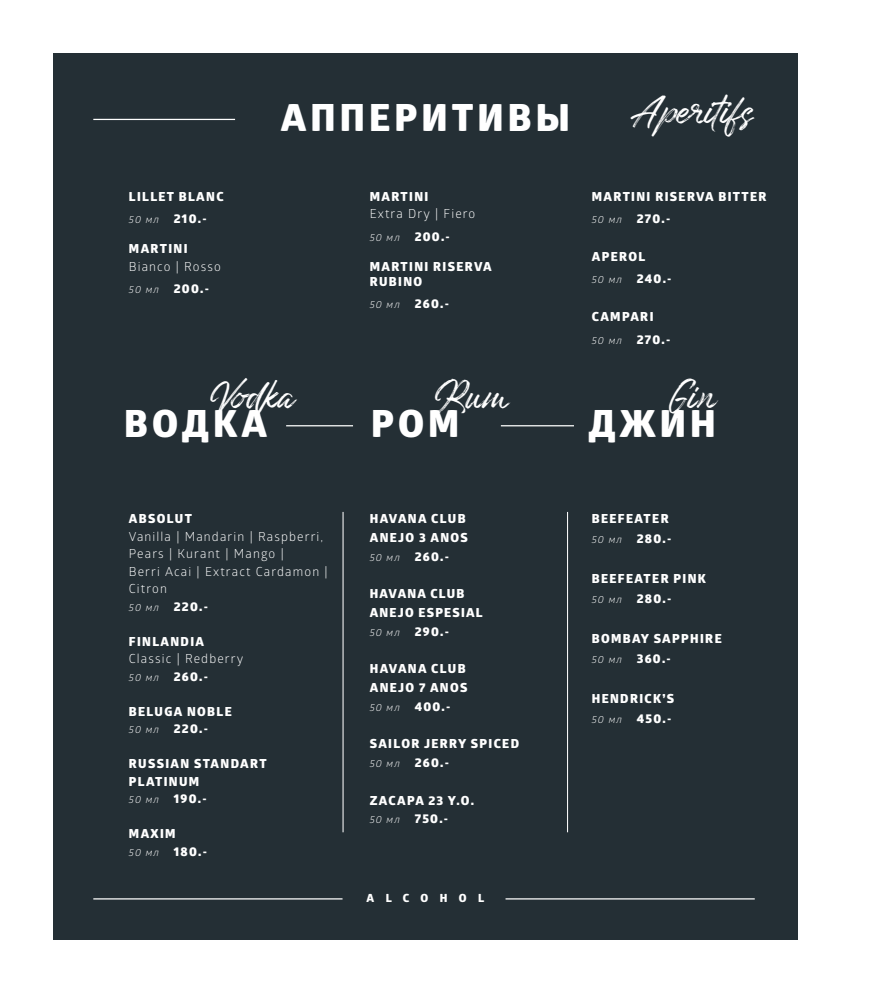
<style>
.page{position:relative;width:886px;height:993px;background:#fff}
.page>*{position:absolute;margin:0;border:0;box-sizing:border-box;transform-origin:0 0}
.t1{font:800 37.5px "Glober";letter-spacing:.11em;color:#fff}
.t2{font:29.88px "Underland Alternative";color:#fff}
.t3{font:800 12.5px/18.8px "Glober";letter-spacing:.11em;color:#fff}
.t4{font:12.5px/17.5px "Glober";letter-spacing:.09em;color:#fff}
.t5{font:800 11.25px "Glober";letter-spacing:1.01em;color:#fff}
.s1{font-weight:400;font-style:italic;font-size:10px}
.s2{font-style:italic;font-size:10px}
.s3{font-weight:800}
</style>
<div class="page">
<div style="left:53px;top:53px;width:744px;height:886px;background:#242f35"></div>
<hr style="left:93px;top:119px;width:142px;height:1px;background:#fff">
<hr style="left:342px;top:511px;width:2px;height:321px;background:#fff">
<hr style="left:567px;top:511px;width:1px;height:321px;background:#fff">
<hr style="left:93px;top:897px;width:249px;height:2px;background:#fff">
<hr style="left:286px;top:425px;width:67px;height:1px;background:#fff">
<hr style="left:505px;top:897px;width:250px;height:2px;background:#fff">
<hr style="left:501px;top:425px;width:73px;height:1px;background:#fff">
<p class="t3" style="left:129px;top:185px;width:96px;line-height:22.5px">LILLET BLANC<br><span class="s1">50 мл</span> 210.-</p>
<p class="t3" style="left:129px;top:239px;width:60px">MARTINI</p>
<p class="t4" style="left:129px;top:254px;width:94px;line-height:22.5px">Bianco | Rosso<br><span class="s2">50 мл</span> <span class="s3">200.-</span></p>
<h1 class="t1" style="left:281px;top:89px;width:291px">АППЕРИТИВЫ</h1>
<h2 class="t2" style="left:631px;top:95px;width:122px">Aperitifs</h2>
<p class="t3" style="left:370px;top:187px;width:60px">MARTINI</p>
<p class="t4" style="left:370px;top:202px;width:107px;line-height:22.5px">Extra Dry | Fiero<br><span class="s2">50 мл</span> <span class="s3">200.-</span></p>
<p class="t3" style="left:370px;top:259px;width:123px;line-height:15px">MARTINI RISERVA<br>RUBINO</p>
<p class="t3" style="left:370px;top:294px;width:81px"><span class="s1">50 мл</span> 260.-</p>
<p class="t3" style="left:592px;top:185px;width:176px;line-height:22.5px">MARTINI RISERVA BITTER<br><span class="s1">50 мл</span> 270.-</p>
<p class="t3" style="left:592px;top:245px;width:81px;line-height:22.5px">APEROL<br><span class="s1">50 мл</span> 240.-</p>
<p class="t3" style="left:592px;top:305px;width:80px;line-height:22.5px">CAMPARI<br><span class="s1">50 мл</span> 270.-</p>
<h2 class="t2" style="left:210px;top:380px;width:84px">Vodka</h2>
<h1 class="t1" style="left:124px;top:395px;width:144px">ВОДКА</h1>
<h2 class="t2" style="left:435px;top:380px;width:74px">Rum</h2>
<h1 class="t1" style="left:371px;top:395px;width:90px">РОМ</h1>
<h2 class="t2" style="left:669px;top:380px;width:47px">Gin</h2>
<h1 class="t1" style="left:588px;top:395px;width:129px">ДЖИН</h1>
<p class="t3" style="left:129px;top:509px;width:65px">ABSOLUT</p>
<p class="t4" style="left:129px;top:526px;width:200px">Vanilla | Mandarin | Raspberri,<br>Pears | Kurant | Mango |<br>Berri Acai | Extract Cardamon |<br>Citron<br><span class="s2">50 мл</span> <span class="s3">220.-</span></p>
<p class="t3" style="left:129px;top:631px;width:77px">FINLANDIA</p>
<p class="t4" style="left:129px;top:649px;width:116px">Classic | Redberry<br><span class="s2">50 мл</span> <span class="s3">260.-</span></p>
<p class="t3" style="left:129px;top:702px;width:104px;line-height:17.5px">BELUGA NOBLE<br><span class="s1">50 мл</span> 220.-</p>
<p class="t3" style="left:129px;top:754px;width:139px;line-height:17.5px">RUSSIAN STANDART<br>PLATINUM<br><span class="s1">50 мл</span> 190.-</p>
<p class="t3" style="left:129px;top:824px;width:80px;line-height:17.5px">MAXIM<br><span class="s1">50 мл</span> 180.-</p>
<p class="t3" style="left:370px;top:509px;width:100px">HAVANA CLUB<br>ANEJO 3 ANOS<br><span class="s1">50 мл</span> 260.-</p>
<p class="t3" style="left:370px;top:584px;width:115px">HAVANA CLUB<br>ANEJO ESPESIAL<br><span class="s1">50 мл</span> 290.-</p>
<p class="t3" style="left:370px;top:659px;width:99px">HAVANA CLUB<br>ANEJO 7 ANOS<br><span class="s1">50 мл</span> 400.-</p>
<p class="t3" style="left:370px;top:734px;width:151px">SAILOR JERRY SPICED<br><span class="s1">50 мл</span> 260.-</p>
<p class="t3" style="left:370px;top:790px;width:106px">ZACAPA 23 Y.O.<br><span class="s1">50 мл</span> 750.-</p>
<p class="t3" style="left:592px;top:508px;width:81px;line-height:20px">BEEFEATER<br><span class="s1">50 мл</span> 280.-</p>
<p class="t3" style="left:592px;top:568px;width:116px;line-height:20px">BEEFEATER PINK<br><span class="s1">50 мл</span> 280.-</p>
<p class="t3" style="left:592px;top:628px;width:131px;line-height:20px">BOMBAY SAPPHIRE<br><span class="s1">50 мл</span> 360.-</p>
<p class="t3" style="left:592px;top:688px;width:84px;line-height:20px">HENDRICK’S<br><span class="s1">50 мл</span> 450.-</p>
<p class="t5" style="left:367px;top:889px;width:119px">ALCOHOL</p>
</div>
